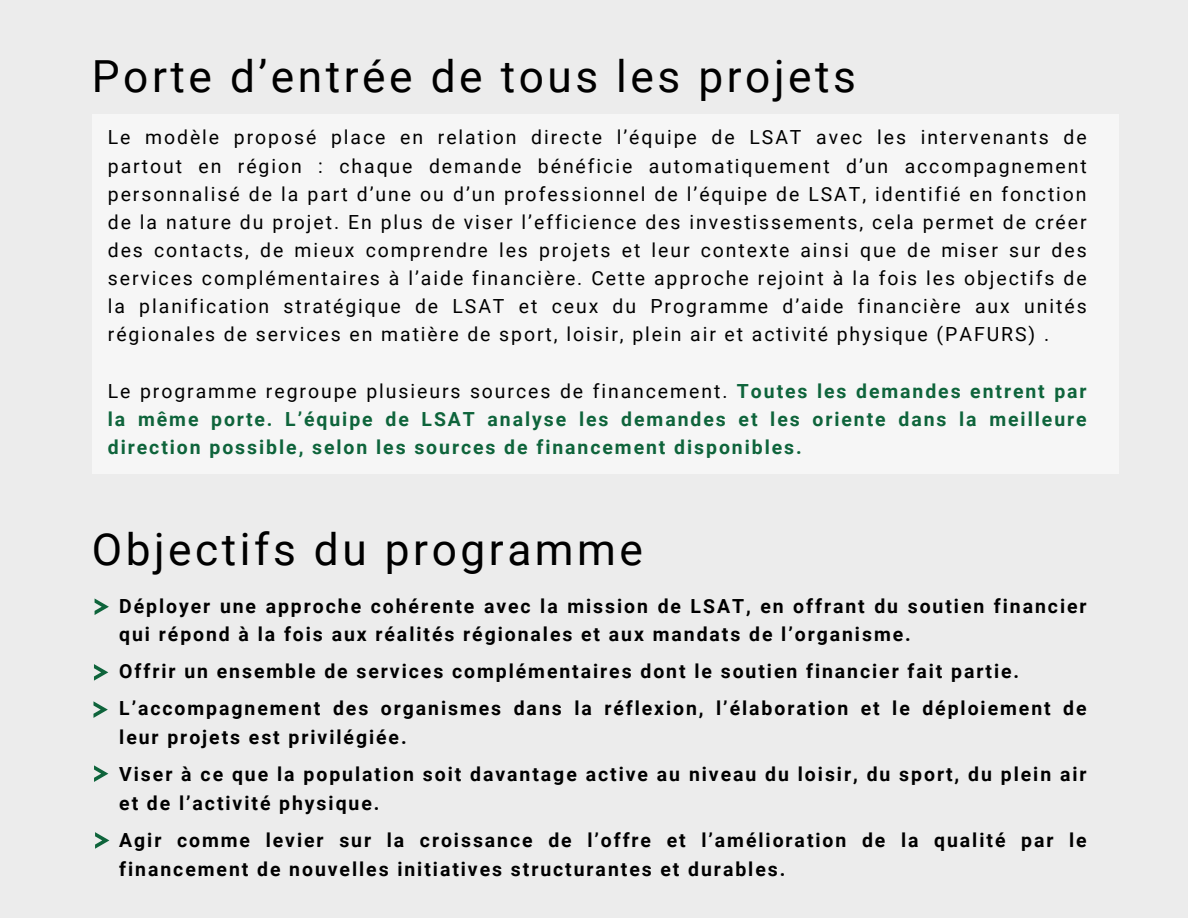
<style>
.page{position:relative;width:1188px;height:918px;background:#ececec}
.page>*{position:absolute;margin:0;border:0;box-sizing:border-box;transform-origin:0 0}
.t1{font:44.25px "Roboto";letter-spacing:.08em;color:#000}
.t2{font:19.5px/28.2px "Roboto";letter-spacing:.1em;color:#000;text-align:justify}
.t3{font:700 19.5px/28.7px "Roboto";letter-spacing:.1em;color:#000}
.t4{font:700 19.5px/28.2px "Roboto";letter-spacing:.1em;color:#0e643b;text-align:justify}
.s1{font-weight:400;color:#000}
</style>
<div class="page">
<svg style="left:95px;top:598px;width:14px;height:17px"></svg>
<div style="left:92px;top:115px;width:1026px;height:359px;background:#f6f6f6"></div>
<svg style="left:94px;top:664px;width:14px;height:17px"></svg>
<svg style="left:93px;top:701px;width:15px;height:17px"></svg>
<svg style="left:94px;top:765px;width:14px;height:17px"></svg>
<svg style="left:95px;top:832px;width:14px;height:17px"></svg>
<p class="t1" style="left:92px;top:51px;width:766px">Porte d’entrée de tous les projets</p>
<h1 class="t2" style="left:108px;top:124px;width:980px">Le modèle proposé place en relation directe l’équipe de LSAT avec les intervenants de partout en région : chaque demande bénéficie automatiquement d’un accompagnement personnalisé de la part d’une ou d’un professionnel de l’équipe de LSAT, identifié en fonction de la nature du projet. En plus de viser l’efficience des investissements, cela permet de créer des contacts, de mieux comprendre les projets et leur contexte ainsi que de miser sur des services complémentaires à l’aide financière. Cette approche rejoint à la fois les objectifs de la planification stratégique de LSAT et ceux du Programme d’aide financière aux unités régionales de services en matière de sport, loisir, plein air et activité physique (PAFURS) .</h1>
<p class="t4" style="left:108px;top:377px;width:980px"><span class="s1">Le programme regroupe plusieurs sources de financement.</span> Toutes les demandes entrent par la même porte. L’équipe de LSAT analyse les demandes et les oriente dans la meilleure direction possible, selon les sources de financement disponibles.</p>
<p class="t1" style="left:92px;top:524px;width:553px">Objectifs du programme</p>
<h1 class="t3" style="left:119px;top:592px;width:969px">Déployer une approche cohérente avec la mission de LSAT, en offrant du soutien financier qui répond à la fois aux réalités régionales et aux mandats de l’organisme.</h1>
<p class="t3" style="left:119px;top:657px;width:901px">Offrir un ensemble de services complémentaires dont le soutien financier fait partie.</p>
<p class="t3" style="left:119px;top:695px;width:969px">L’accompagnement des organismes dans la réflexion, l’élaboration et le déploiement de leur projets est privilégiée.</p>
<p class="t3" style="left:119px;top:760px;width:969px">Viser à ce que la population soit davantage active au niveau du loisir, du sport, du plein air et de l’activité physique.</p>
<p class="t3" style="left:119px;top:826px;width:969px">Agir comme levier sur la croissance de l’offre et l’amélioration de la qualité par le financement de nouvelles initiatives structurantes et durables.</p>
</div>
